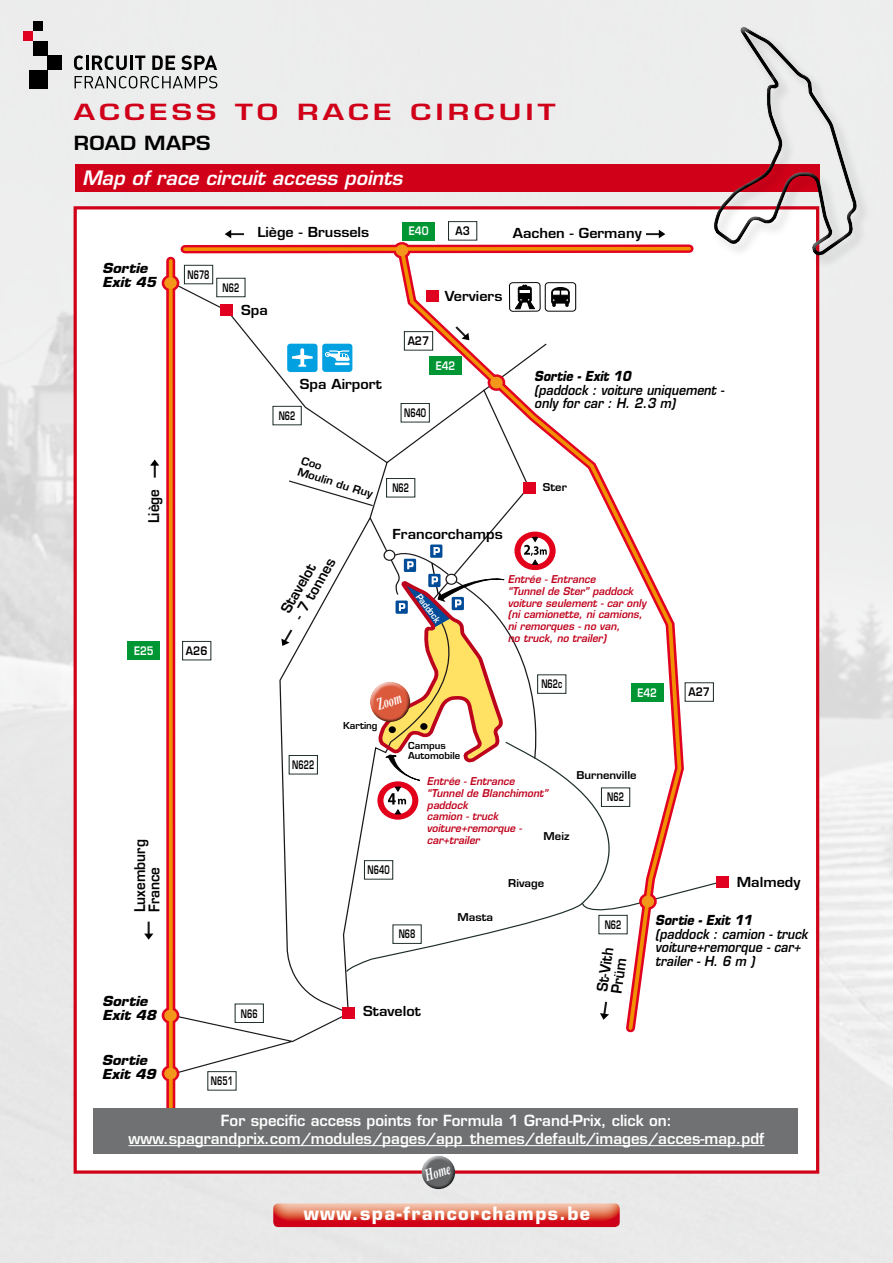
<style>
.page{position:relative;width:893px;height:1263px;background:#fff}
.page>*{position:absolute;margin:0;border:0;box-sizing:border-box;transform-origin:0 0}
.t1{font:600 21.75px "Eurostile";letter-spacing:.135em;color:#d10019;scale:1.39 1}
.t2{font:italic 600 19.35px "Eurostile";color:#fff}
.t3{font:600 19.05px "Eurostile";letter-spacing:.01em;color:#000;scale:1.12 1}
.t4{font:700 17.85px "Eurostile";letter-spacing:.08em;color:#fff}
.t5{font:italic 700 16.95px "Times";color:#fff;scale:.62 1}
.t6{font:600 15px/18px "Eurostile";color:#fff;text-align:center}
.t7{font:600 14.4px/14.4px "Eurostile";color:#000;scale:.94 1}
.t8{font:600 14.1px "Eurostile";color:#000}
.t9{font:italic 600 13.5px/13.5px "Eurostile";color:#000;scale:.91 1}
.t10{font:600 13.5px "Eurostile";color:#000;scale:1.07 1}
.t11{font:italic 700 13.5px/14.1px "Eurostile";color:#000;scale:1.07 1}
.t12{font:italic 700 13.5px "Eurostile";color:#000;scale:.91 1}
.t13{font:600 11.4px "Eurostile";color:#000;scale:.65 1}
.t14{font:600 11.4px "Eurostile";color:#fff;scale:.84 1}
.t15{font:600 11.4px "Eurostile";color:#000;scale:.89 1}
.t16{font:600 10.65px/11.4px "Eurostile";color:#000;scale:1.06 1}
.t17{font:italic 600 10.5px/11.7px "Eurostile";color:#c0031d;scale:.96 1}
.t18{font:600 10.5px "Eurostile";color:#000;scale:1.07 1}
.t19{font:600 9.3px/9.3px "Eurostile";color:#000}
.t20{font:600 8.85px "Eurostile";color:#fff;scale:.91 1}
</style>
<div class="page">
<img style="left:0;top:0;width:893px;height:1263px">
<svg style="left:74px;top:55px;width:9px;height:15px"></svg>
<hr style="left:86px;top:56px;width:3px;height:14px;background:#000">
<svg style="left:92px;top:55px;width:35px;height:15px"></svg>
<hr style="left:130px;top:56px;width:3px;height:14px;background:#000">
<svg style="left:135px;top:56px;width:10px;height:14px"></svg>
<svg style="left:152px;top:56px;width:23px;height:14px"></svg>
<svg style="left:181px;top:55px;width:36px;height:15px"></svg>
<svg style="left:75px;top:76px;width:142px;height:12px;background:#a8a9a9"></svg>
<div style="left:33px;top:41px;width:14px;height:15px;background:#000"></div>
<div style="left:47px;top:56px;width:15px;height:14px;background:#000"></div>
<div style="left:29px;top:70px;width:18px;height:18px;background:#000"></div>
<div style="left:33px;top:21px;width:9px;height:10px;background:#000"></div>
<div style="left:23px;top:31px;width:10px;height:10px;background:#e20020"></div>
<div style="left:75px;top:164px;width:744px;height:28px;background:#d10019"></div>
<div style="left:75px;top:208px;width:743px;height:964px;background:#fff"></div>
<div style="left:128px;top:642px;width:32px;height:18px;background:#009634"></div>
<div style="left:685px;top:682px;width:29px;height:20px;border:1px solid #1d2d28"></div>
<div style="left:448px;top:221px;width:29px;height:20px;background:#fff;border:1px solid #1d2d28"></div>
<svg style="left:646px;top:230px;width:19px;height:8px"></svg>
<svg style="left:225px;top:230px;width:19px;height:8px"></svg>
<div style="left:403px;top:222px;width:32px;height:18px;background:#009634"></div>
<svg style="left:698px;top:880px;width:27px;height:9px"></svg>
<svg style="left:144px;top:922px;width:9px;height:18px"></svg>
<div style="left:162px;top:1065px;width:17px;height:17px;border:5px solid #e20020;border-radius:50%"></div>
<div style="left:393px;top:242px;width:18px;height:17px;border:5px solid #e20020;border-radius:50%"></div>
<div style="left:162px;top:1007px;width:17px;height:17px;border:5px solid #e20020;border-radius:50%"></div>
<div style="left:162px;top:275px;width:17px;height:16px;border:5px solid #e20020;border-radius:50%"></div>
<svg style="left:167px;top:245px;width:526px;height:863px"></svg>
<div style="left:490px;top:377px;width:13px;height:11px;background:#f3971b;border-radius:50%"></div>
<div style="left:396px;top:244px;width:12px;height:12px;background:#f3971b;border-radius:50%"></div>
<div style="left:642px;top:896px;width:12px;height:11px;background:#f3971b;border-radius:50%"></div>
<div style="left:164px;top:1010px;width:13px;height:11px;background:#f3971b;border-radius:50%"></div>
<div style="left:164px;top:1068px;width:13px;height:11px;background:#f3971b;border-radius:50%"></div>
<div style="left:164px;top:277px;width:13px;height:12px;background:#f3971b;border-radius:50%"></div>
<svg style="left:150px;top:459px;width:9px;height:19px"></svg>
<svg style="left:453px;top:324px;width:16px;height:16px"></svg>
<svg style="left:281px;top:459px;width:223px;height:321px"></svg>
<div style="left:220px;top:305px;width:12px;height:11px;background:#e20020"></div>
<div style="left:216px;top:278px;width:29px;height:19px;background:#fff;border:1px solid #1d2d28"></div>
<div style="left:364px;top:860px;width:29px;height:20px;background:#fff;border:1px solid #1d2d28"></div>
<div style="left:598px;top:915px;width:30px;height:19px;background:#fff;border:1px solid #1d2d28"></div>
<div style="left:392px;top:924px;width:30px;height:20px;background:#fff;border:1px solid #1d2d28"></div>
<div style="left:289px;top:755px;width:29px;height:19px;background:#fff;border:1px solid #1d2d28"></div>
<div style="left:401px;top:403px;width:29px;height:19px;background:#fff;border:1px solid #1d2d28"></div>
<div style="left:273px;top:406px;width:29px;height:19px;background:#fff;border:1px solid #1d2d28"></div>
<div style="left:717px;top:876px;width:12px;height:11px;background:#e20020"></div>
<div style="left:426px;top:290px;width:12px;height:12px;background:#e20020"></div>
<div style="left:601px;top:787px;width:29px;height:20px;background:#fff;border:1px solid #1d2d28"></div>
<div style="left:537px;top:674px;width:29px;height:20px;background:#fff;border:1px solid #1d2d28"></div>
<div style="left:386px;top:478px;width:29px;height:19px;background:#fff;border:1px solid #1d2d28"></div>
<div style="left:514px;top:532px;width:42px;height:38px;background:#e2001a;border-radius:50%"></div>
<div style="left:521px;top:537px;width:29px;height:27px;background:#fff;border-radius:50%"></div>
<svg style="left:524px;top:536px;width:23px;height:29px"></svg>
<svg style="left:377px;top:781px;width:41px;height:39px"></svg>
<div style="left:383px;top:787px;width:29px;height:27px;background:#fff;border-radius:50%"></div>
<svg style="left:388px;top:786px;width:18px;height:29px"></svg>
<img style="left:273px;top:1203px;width:347px;height:24px">
<div style="left:417px;top:1155px;width:39px;height:28px;background:#fff;opacity:.75"></div>
<div style="left:420px;top:1160px;width:40px;height:31px;background:#000;opacity:.75"></div>
<div style="left:365px;top:681px;width:46px;height:32px;background:#fff;opacity:.75"></div>
<div style="left:369px;top:688px;width:46px;height:36px;background:#000;opacity:.75"></div>
<div style="left:94px;top:1108px;width:704px;height:45px;background:#707172"></div>
<hr style="left:128px;top:1145px;width:636px;height:1px;background:#fff">
<div style="left:712px;top:26px;width:158px;height:244px;background:#000;opacity:.18"></div>
<div style="left:703px;top:17px;width:151px;height:242px;background:#fff;opacity:.75"></div>
<div style="left:707px;top:34px;width:160px;height:226px;background:#000;opacity:.75"></div>
<h1 class="t1" style="left:74px;top:99px;width:348px">ACCESS TO RACE CIRCUIT</h1>
<h3 class="t3" style="left:74px;top:131px;width:124px">ROAD MAPS</h3>
<h2 class="t2" style="left:82px;top:166px;width:322px">Map of race circuit access points</h2>
<p class="t11" style="left:102px;top:261px;width:52px">Sortie<br>Exit 45</p>
<p class="t13" style="left:188px;top:267px;width:35px">N678</p>
<p class="t13" style="left:223px;top:280px;width:27px">N62</p>
<p class="t15" style="left:455px;top:224px;width:18px">A3</p>
<p class="t14" style="left:409px;top:224px;width:25px">E40</p>
<p class="t10" style="left:257px;top:224px;width:106px">Liège - Brussels</p>
<p class="t10" style="left:513px;top:225px;width:122px">Aachen - Germany</p>
<p class="t10" style="left:445px;top:287px;width:55px">Verviers</p>
<p class="t10" style="left:241px;top:302px;width:26px">Spa</p>
<p class="t15" style="left:408px;top:334px;width:26px">A27</p>
<p class="t10" style="left:300px;top:375px;width:78px">Spa Airport</p>
<p class="t13" style="left:279px;top:408px;width:27px">N62</p>
<p class="t13" style="left:404px;top:406px;width:35px">N640</p>
<p class="t14" style="left:436px;top:359px;width:25px">E42</p>
<p class="t12" style="left:534px;top:368px;width:108px">Sortie - Exit 10</p>
<p class="t9" style="left:534px;top:383px;width:210px">(paddock : voiture uniquement - only for car : H. 2.3 m)</p>
<h3 class="t7" style="left:147px;top:523px;width:38px;rotate:-90deg">Liège</h3>
<p class="t14" style="left:134px;top:644px;width:25px">E25</p>
<p class="t15" style="left:186px;top:644px;width:26px">A26</p>
<h3 class="t7" style="left:132px;top:912px;width:79px;rotate:-90deg">Luxemburg<br>France</h3>
<p class="t11" style="left:102px;top:994px;width:52px">Sortie<br>Exit 48</p>
<p class="t13" style="left:241px;top:1006px;width:27px">N66</p>
<p class="t16" style="left:303px;top:455px;width:75px;rotate:17deg">Coo<br>Moulin du Ruy</p>
<h3 class="t8" style="left:290px;top:613px;width:70px;rotate:-60deg">- 7 tonnes</h3>
<h3 class="t8" style="left:277px;top:607px;width:56px;rotate:-60deg">Stavelot</h3>
<p class="t13" style="left:392px;top:481px;width:27px">N62</p>
<p class="t10" style="left:393px;top:525px;width:104px">Francorchamps</p>
<p class="t18" style="left:543px;top:481px;width:24px">Ster</p>
<p class="t20" style="left:423px;top:591px;width:38px;rotate:53deg">Paddock</p>
<p class="t17" style="left:508px;top:573px;width:145px">Entrée - Entrance<br>“Tunnel de Ster” paddock voiture seulement - car only (ni camionette, ni camions, ni remorques - no van,<br>no truck, no trailer)</p>
<p class="t13" style="left:292px;top:758px;width:35px">N622</p>
<h3 class="t5" style="left:372px;top:690px;width:42px;rotate:-18deg">Zoom</h3>
<p class="t19" style="left:343px;top:720px;width:36px">Karting</p>
<p class="t19" style="left:408px;top:741px;width:53px">Campus<br>Automobile</p>
<p class="t13" style="left:541px;top:677px;width:34px">N62c</p>
<p class="t14" style="left:637px;top:685px;width:25px">E42</p>
<p class="t15" style="left:688px;top:685px;width:26px">A27</p>
<p class="t13" style="left:368px;top:863px;width:35px">N640</p>
<p class="t13" style="left:399px;top:927px;width:27px">N68</p>
<p class="t18" style="left:576px;top:769px;width:58px">Burnenville</p>
<p class="t17" style="left:427px;top:775px;width:127px">Entrée - Entrance “Tunnel de Blanchimont” paddock<br>camion - truck voiture+remorque - car+trailer</p>
<p class="t13" style="left:607px;top:790px;width:27px">N62</p>
<p class="t18" style="left:544px;top:829px;width:26px">Meiz</p>
<p class="t18" style="left:457px;top:910px;width:35px">Masta</p>
<p class="t18" style="left:508px;top:877px;width:35px">Rivage</p>
<p class="t13" style="left:605px;top:917px;width:27px">N62</p>
<h3 class="t7" style="left:595px;top:991px;width:49px;rotate:-82deg">St-Vith<br>Prüm</h3>
<p class="t10" style="left:363px;top:1002px;width:55px">Stavelot</p>
<p class="t10" style="left:737px;top:873px;width:61px">Malmedy</p>
<p class="t12" style="left:655px;top:912px;width:108px">Sortie - Exit 11</p>
<p class="t9" style="left:655px;top:927px;width:169px">(paddock : camion - truck voiture+remorque - car+ trailer - H. 6 m )</p>
<p class="t11" style="left:102px;top:1053px;width:52px">Sortie<br>Exit 49</p>
<p class="t13" style="left:211px;top:1074px;width:35px">N651</p>
<h3 class="t6" style="left:128px;top:1111px;width:637px">For specific access points for Formula 1 Grand-Prix, click on: www.spagrandprix.com/modules/pages/app_themes/default/images/acces-map.pdf</h3>
<h3 class="t5" style="left:420px;top:1161px;width:44px;rotate:-18deg">Home</h3>
<h3 class="t4" style="left:304px;top:1202px;width:288px">www.spa-francorchamps.be</h3>
</div>
